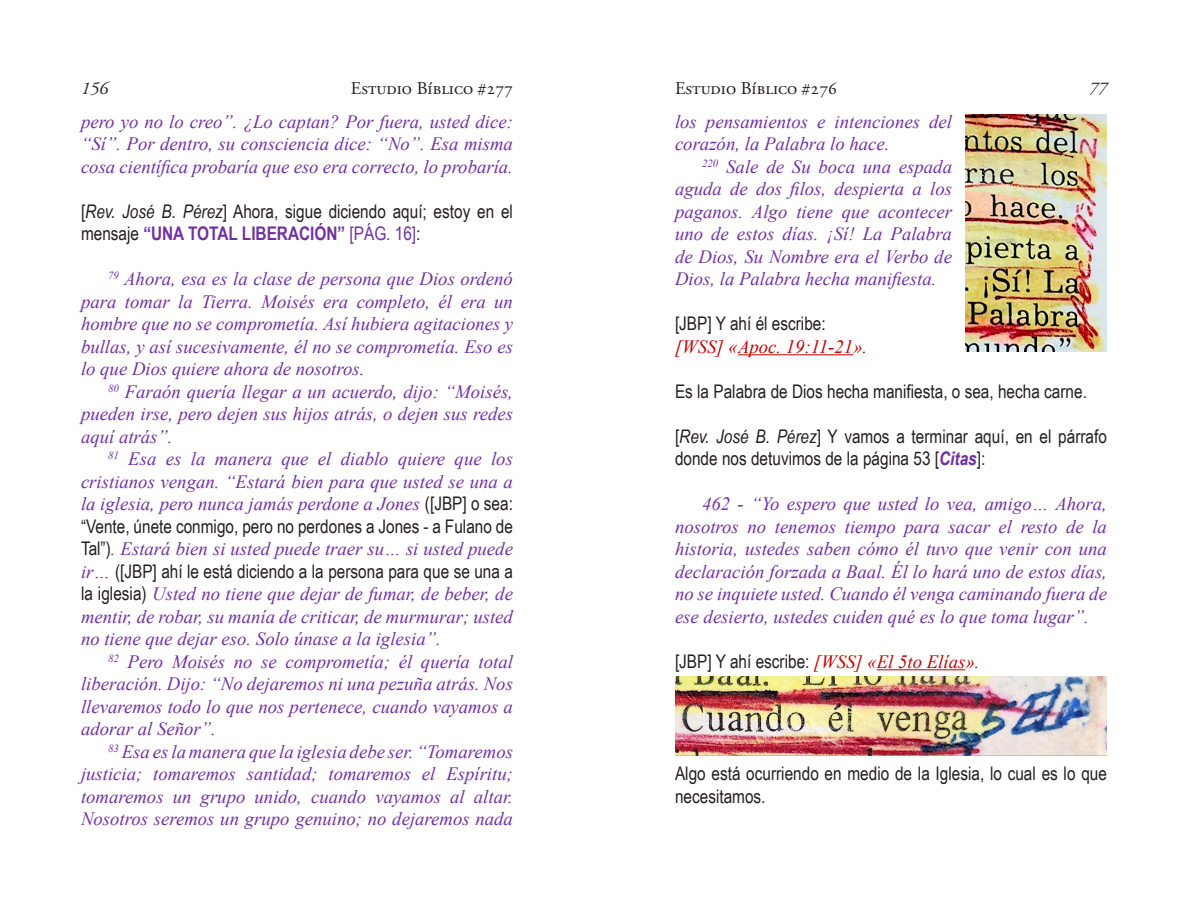
<style>
.page{position:relative;width:1188px;height:918px;background:#fff}
.page>*{position:absolute;margin:0;border:0;box-sizing:border-box;transform-origin:0 0}
.t1{font:italic 18.75px/22.5px "Times New Roman";color:#7030a0;text-align:justify}
.t2{font:18.75px/22.5px "Arial Narrow";color:#231f20}
.t3{font:italic 18.75px "Times New Roman";color:#c00000}
.t4{font:18px "Adobe Garamond Pro";color:#231f20}
.t5{font:italic 18px "Adobe Garamond Pro";color:#231f20}
.s1{font-style:italic}
.s2{font-weight:700;color:#7030a0}
.s3{color:#7030a0}
.s4{font-family:"Arial Narrow";font-style:normal;color:#231f20}
.s5{font-family:"Times New Roman";font-style:italic;color:#7030a0}
.s6{font-weight:700;font-style:italic;color:#7030a0}
</style>
<div class="page">
<hr style="left:738px;top:355px;width:115px;height:1px;background:#c00000">
<hr style="left:877px;top:670px;width:88px;height:1px;background:#c00000">
<img style="left:675px;top:676px;width:432px;height:80px">
<img style="left:966px;top:115px;width:141px;height:237px">
<p class="t5" style="left:81px;top:78px;width:28px">156</p>
<p class="t4" style="left:351px;top:78px;width:164px">Estudio Bíblico #277</p>
<p class="t1" style="left:81px;top:110px;width:434px">pero yo no lo creo”. ¿Lo captan? Por fuera, usted dice: “Sí”. Por dentro, su consciencia dice: “No”. Esa misma cosa científica probaría que eso era correcto, lo probaría.</p>
<p class="t2" style="left:81px;top:199px;width:433px">[<span class="s1">Rev. José B. Pérez</span>] Ahora, sigue diciendo aquí; estoy en el mensaje <span class="s2">“UNA TOTAL LIBERACIÓN”</span> <span class="s3">[PÁG. 16]</span>:</p>
<p class="t1" style="left:81px;top:267px;width:434px;text-indent:27px"><sup>79</sup> Ahora, esa es la clase de persona que Dios ordenó para tomar la Tierra. Moisés era completo, él era un hombre que no se comprometía. Así hubiera agitaciones y bullas, y así sucesivamente, él no se comprometía. Eso es lo que Dios quiere ahora de nosotros.</p>
<p class="t1" style="left:81px;top:380px;width:434px;text-indent:27px"><sup>80</sup> Faraón quería llegar a un acuerdo, dijo: “Moisés, pueden irse, pero dejen sus hijos atrás, o dejen sus redes aquí atrás”.</p>
<p class="t1" style="left:81px;top:447px;width:434px;text-indent:27px"><sup>81</sup> Esa es la manera que el diablo quiere que los cristianos vengan. “Estará bien para que usted se una a la iglesia, pero nunca jamás perdone a Jones <span class="s4">([JBP] o sea:</span></p>
<p class="t2" style="left:81px;top:514px;width:434px">“Vente, únete conmigo, pero no perdones a Jones - a Fulano de</p>
<p class="t1" style="left:81px;top:537px;width:434px"><span class="s4">Tal”)</span>. Estará bien si usted puede traer su… si usted puede</p>
<p class="t2" style="left:81px;top:559px;width:434px"><span class="s5">ir…</span> ([JBP] ahí le está diciendo a la persona para que se una a</p>
<p class="t1" style="left:81px;top:582px;width:434px"><span class="s4">la iglesia)</span> Usted no tiene que dejar de fumar, de beber, de mentir, de robar, su manía de criticar, de murmurar; usted no tiene que dejar eso. Solo únase a la iglesia”.</p>
<p class="t1" style="left:81px;top:650px;width:434px;text-indent:27px"><sup>82</sup> Pero Moisés no se comprometía; él quería total liberación. Dijo: “No dejaremos ni una pezuña atrás. Nos llevaremos todo lo que nos pertenece, cuando vayamos a adorar al Señor”.</p>
<p class="t1" style="left:81px;top:740px;width:434px;text-indent:27px"><sup>83</sup> Esa es la manera que la iglesia debe ser. “Tomaremos justicia; tomaremos santidad; tomaremos el Espíritu; tomaremos un grupo unido, cuando vayamos al altar.<br>Nosotros seremos un grupo genuino; no dejaremos nada</p>
<p class="t4" style="left:675px;top:78px;width:164px">Estudio Bíblico #276</p>
<p class="t5" style="left:1089px;top:78px;width:19px">77</p>
<p class="t1" style="left:675px;top:110px;width:279px">los pensamientos e intenciones del corazón, la Palabra lo hace.</p>
<p class="t1" style="left:675px;top:155px;width:279px;text-indent:27px"><sup>220</sup> Sale de Su boca una espada aguda de dos filos, despierta a los paganos. Algo tiene que acontecer uno de estos días. ¡Sí! La Palabra de Dios, Su Nombre era el Verbo de Dios, la Palabra hecha manifiesta.</p>
<p class="t2" style="left:675px;top:312px;width:152px">[JBP] Y ahí él escribe:</p>
<p class="t3" style="left:675px;top:334px;width:194px">[WSS] «Apoc. 19:11-21».</p>
<p class="t2" style="left:675px;top:379px;width:413px">Es la Palabra de Dios hecha manifiesta, o sea, hecha carne.</p>
<p class="t2" style="left:675px;top:424px;width:433px">[<span class="s1">Rev. José B. Pérez</span>] Y vamos a terminar aquí, en el párrafo donde nos detuvimos de la página 53 [<span class="s6">Citas</span>]:</p>
<p class="t1" style="left:675px;top:492px;width:434px;text-indent:27px">462 - “Yo espero que usted lo vea, amigo… Ahora, nosotros no tenemos tiempo para sacar el resto de la historia, ustedes saben cómo él tuvo que venir con una declaración forzada a Baal. Él lo hará uno de estos días, no se inquiete usted. Cuando él venga caminando fuera de ese desierto, ustedes cuiden qué es lo que toma lugar”.</p>
<p class="t3" style="left:675px;top:649px;width:306px"><span class="s4">[JBP] Y ahí escribe:</span> [WSS] «El 5to Elías».</p>
<p class="t2" style="left:675px;top:762px;width:433px">Algo está ocurriendo en medio de la Iglesia, lo cual es lo que necesitamos.</p>
</div>
